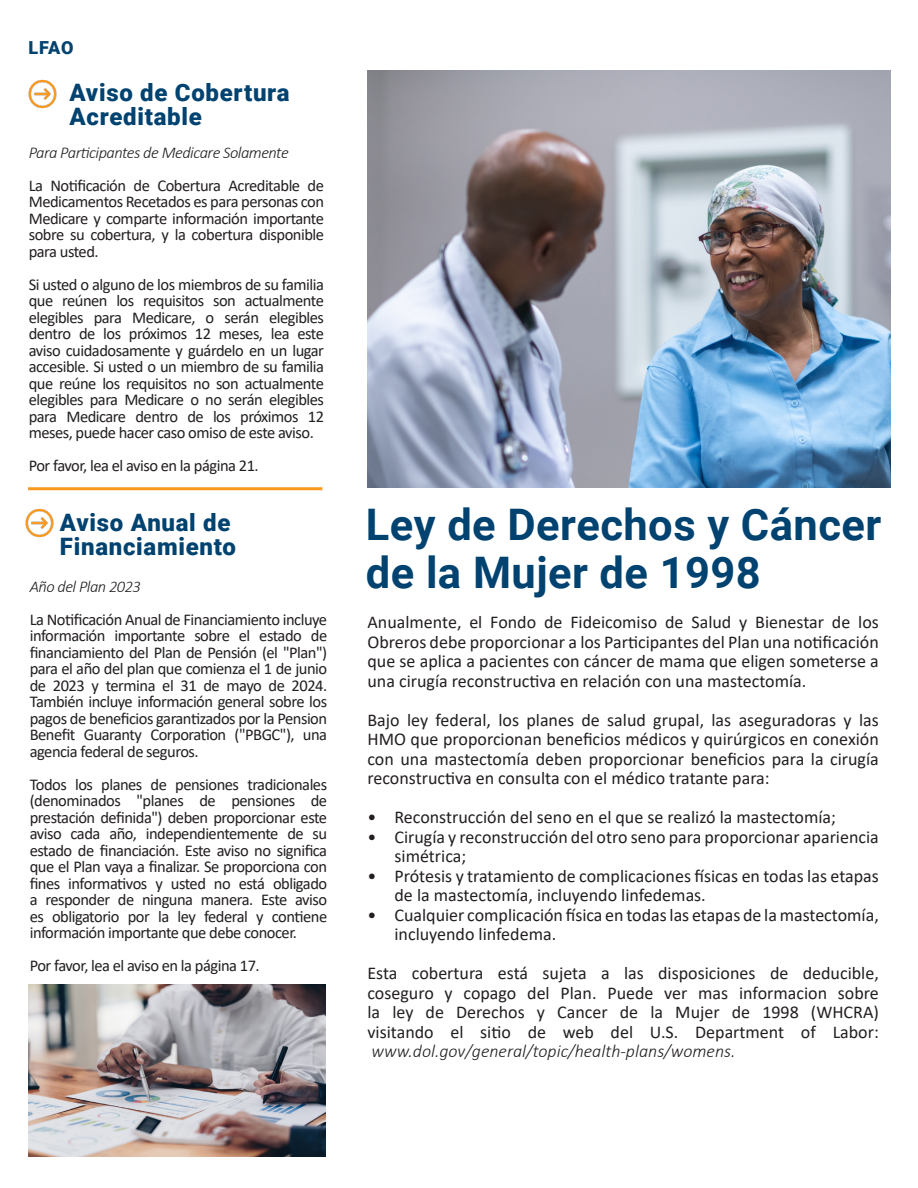
<style>
.page{position:relative;width:918px;height:1188px;background:#fff}
.page>*{position:absolute;margin:0;border:0;box-sizing:border-box;transform-origin:0 0}
.t1{font:700 43.5px/48px "Roboto";letter-spacing:.01em;color:#004270}
.t2{font:900 24px/24px "Roboto";letter-spacing:.03em;color:#004270}
.t3{font:18px/19.5px "Calibri";color:#231f20;text-align:justify}
.t4{font:900 18px "Roboto";color:#004270}
.t5{font:16.5px/16.5px "Calibri";letter-spacing:-.03em;color:#231f20;text-align:justify}
.t6{font:italic 300 16.5px "Calibri";letter-spacing:-.03em;color:#231f20}
.s1{font-weight:300;font-style:italic}
</style>
<div class="page">
<img style="left:28px;top:79px;width:29px;height:30px">
<img style="left:368px;top:70px;width:523px;height:417px">
<hr style="left:28px;top:487px;width:294px;height:3px;background:#f7981f">
<img style="left:25px;top:508px;width:29px;height:30px">
<img style="left:29px;top:985px;width:297px;height:171px">
<p class="t4" style="left:28px;top:35px;width:47px">LFAO</p>
<p class="t2" style="left:69px;top:79px;width:222px">Aviso de Cobertura<br>Acreditable</p>
<p class="t6" style="left:29px;top:142px;width:262px">Para Participantes de Medicare Solamente</p>
<p class="t5" style="left:29px;top:177px;width:297px">La Notificación de Cobertura Acreditable de Medicamentos Recetados es para personas con Medicare y comparte información importante sobre su cobertura, y la cobertura disponible para usted.</p>
<p class="t5" style="left:29px;top:276px;width:297px">Si usted o alguno de los miembros de su familia que reúnen los requisitos son actualmente elegibles para Medicare, o serán elegibles dentro de los próximos 12 meses, lea este aviso cuidadosamente y guárdelo en un lugar accesible. Si usted o un miembro de su familia que reúne los requisitos no son actualmente elegibles para Medicare o no serán elegibles para Medicare dentro de los próximos 12 meses, puede hacer caso omiso de este aviso.</p>
<p class="t5" style="left:29px;top:457px;width:231px">Por favor, lea el aviso en la página 21.</p>
<p class="t2" style="left:60px;top:509px;width:177px">Aviso Anual de<br>Financiamiento</p>
<p class="t1" style="left:366px;top:499px;width:517px">Ley de Derechos y Cáncer de la Mujer de 1998</p>
<p class="t3" style="left:368px;top:612px;width:513px">Anualmente, el Fondo de Fideicomiso de Salud y Bienestar de los Obreros debe proporcionar a los Participantes del Plan una notificación que se aplica a pacientes con cáncer de mama que eligen someterse a una cirugía reconstructiva en relación con una mastectomía.</p>
<p class="t3" style="left:368px;top:710px;width:513px">Bajo ley federal, los planes de salud grupal, las aseguradoras y las HMO que proporcionan beneficios médicos y quirúrgicos en conexión con una mastectomía deben proporcionar beneficios para la cirugía reconstructiva en consulta con el médico tratante para:</p>
<p class="t3" style="left:368px;top:807px;width:470px">• Reconstrucción del seno en el que se realizó la mastectomía;</p>
<p class="t3" style="left:395px;top:827px;width:486px;text-indent:-27px">• Cirugía y reconstrucción del otro seno para proporcionar apariencia simétrica;</p>
<p class="t3" style="left:395px;top:866px;width:486px;text-indent:-27px">• Prótesis y tratamiento de complicaciones físicas en todas las etapas de la mastectomía, incluyendo linfedemas.</p>
<p class="t3" style="left:395px;top:905px;width:486px;text-indent:-27px">• Cualquier complicación física en todas las etapas de la mastectomía, incluyendo linfedema.</p>
<p class="t3" style="left:368px;top:963px;width:513px">Esta cobertura está sujeta a las disposiciones de deducible, coseguro y copago del Plan. Puede ver mas informacion sobre la ley de Derechos y Cancer de la Mujer de 1998 (WHCRA) visitando el sitio de web del U.S. Department of Labor: <span class="s1">www.dol.gov/general/topic/health-plans/womens.</span></p>
<p class="t6" style="left:30px;top:576px;width:113px">Año del Plan 2023</p>
<p class="t5" style="left:30px;top:611px;width:299px">La Notificación Anual de Financiamiento incluye información importante sobre el estado de financiamiento del Plan de Pensión (el "Plan") para el año del plan que comienza el 1 de junio de 2023 y termina el 31 de mayo de 2024.<br>También incluye información general sobre los pagos de beneficios garantizados por la Pension Benefit Guaranty Corporation ("PBGC"), una agencia federal de seguros.</p>
<p class="t5" style="left:30px;top:776px;width:299px">Todos los planes de pensiones tradicionales (denominados "planes de pensiones de prestación definida") deben proporcionar este aviso cada año, independientemente de su estado de financiación. Este aviso no significa que el Plan vaya a finalizar. Se proporciona con fines informativos y usted no está obligado a responder de ninguna manera. Este aviso es obligatorio por la ley federal y contiene información importante que debe conocer.</p>
<p class="t5" style="left:30px;top:957px;width:231px">Por favor, lea el aviso en la página 17.</p>
</div>
